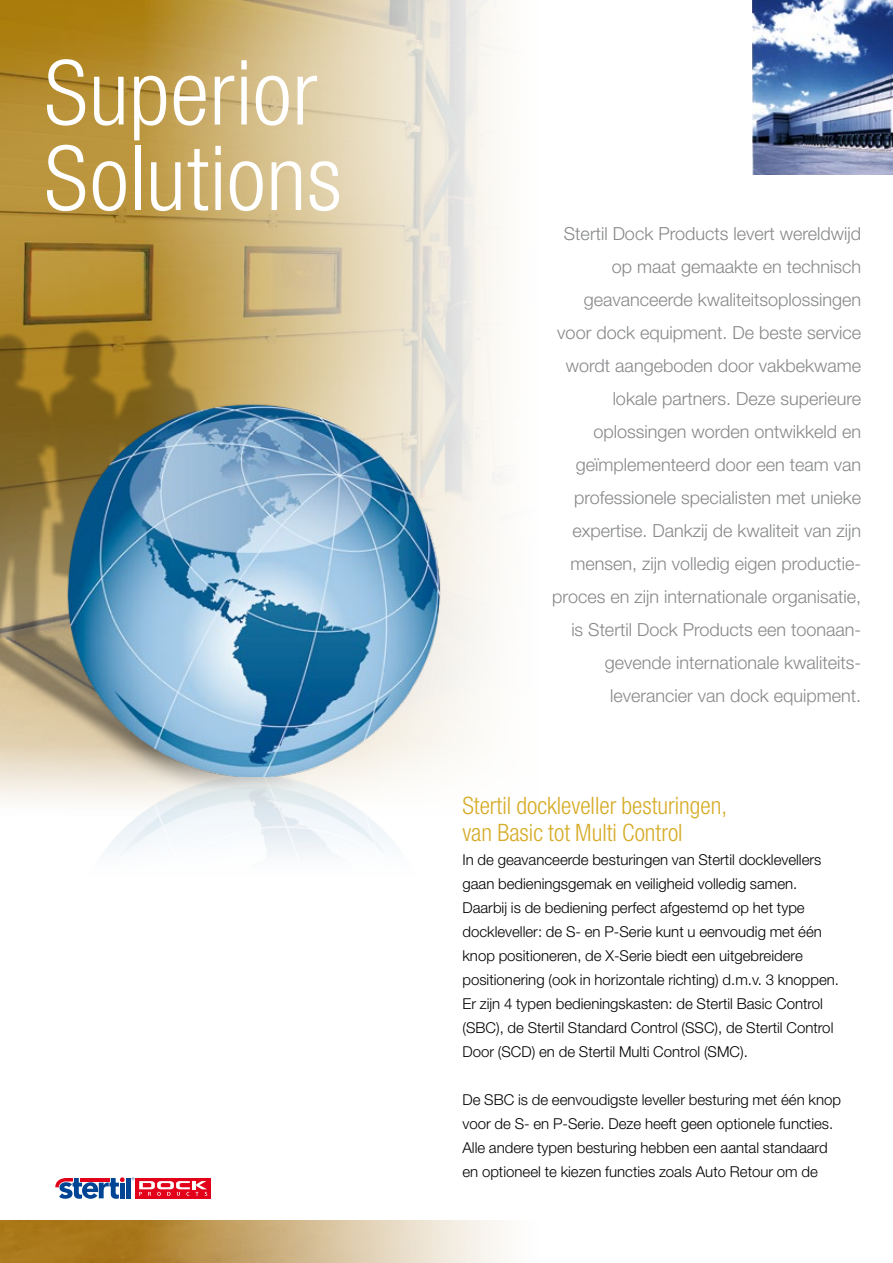
<style>
.page{position:relative;width:893px;height:1263px;background:#fff}
.page>*{position:absolute;margin:0;border:0;box-sizing:border-box;transform-origin:0 0}
.t1{font:300 condensed 90px/85.5px "Helvetica Neue LT Std";letter-spacing:.01em;color:#fff}
.t2{font:300 condensed 24px/27px "Helvetica Neue LT Std";color:#d7ac29}
.t3{font:300 18px/33px "Helvetica Neue LT Std";color:#87888a;text-align:right}
.t4{font:300 15px/24px "Helvetica Neue LT Std";color:#000}
</style>
<div class="page">
<div style="left:0;top:1220px;width:143px;height:43px;background:#a9771a"></div>
<img style="left:0;top:0;width:143px;height:292px">
<svg style="left:143px;top:0;width:360px;height:1263px"></svg>
<div style="left:0;top:338px;width:530px;height:573px;background:#fff"></div>
<img style="left:0;top:292px;width:380px;height:563px">
<img style="left:59px;top:396px;width:431px;height:380px">
<img style="left:753px;top:0;width:140px;height:174px">
<div style="left:126px;top:1178px;width:5px;height:20px;background:#004494"></div>
<svg style="left:55px;top:1177px;width:70px;height:22px"></svg>
<div style="left:135px;top:1178px;width:76px;height:20px;background:#e2001a"></div>
<svg style="left:132px;top:1177px;width:75px;height:19px"></svg>
<h1 class="t1" style="left:44px;top:49px;width:299px">Superior<br>Solutions</h1>
<p class="t3" style="left:552px;top:217px;width:310px">Stertil Dock Products levert wereldwijd op maat gemaakte en technisch geavanceerde kwaliteitsoplossingen voor dock equipment. De beste service wordt aangeboden door vakbekwame lokale partners. Deze superieure oplossingen worden ontwikkeld en geïmplementeerd door een team van professionele specialisten met unieke expertise. Dankzij de kwaliteit van zijn mensen, zijn volledig eigen productie&shy;proces en zijn internationale organisatie, is Stertil Dock Products een toonaan&shy;gevende internationale kwaliteits&shy;leverancier van dock equipment.</p>
<h2 class="t2" style="left:462px;top:792px;width:266px">Stertil dockleveller besturingen, van Basic tot Multi Control</h2>
<p class="t4" style="left:462px;top:848px;width:378px">In de geavanceerde besturingen van Stertil docklevellers gaan bedieningsgemak en veiligheid volledig samen.<br>Daarbij is de bediening perfect afgestemd op het type dockleveller: de S- en P-Serie kunt u eenvoudig met één knop positioneren, de X-Serie biedt een uitgebreidere positionering (ook in horizontale richting) d.m.v. 3 knoppen.<br>Er zijn 4 typen bedieningskasten: de Stertil Basic Control (SBC), de Stertil Standard Control (SSC), de Stertil Control Door (SCD) en de Stertil Multi Control (SMC).</p>
<p class="t4" style="left:462px;top:1088px;width:380px">De SBC is de eenvoudigste leveller besturing met één knop voor de S- en P-Serie. Deze heeft geen optionele functies.<br>Alle andere typen besturing hebben een aantal standaard en optioneel te kiezen functies zoals Auto Retour om de</p>
</div>
